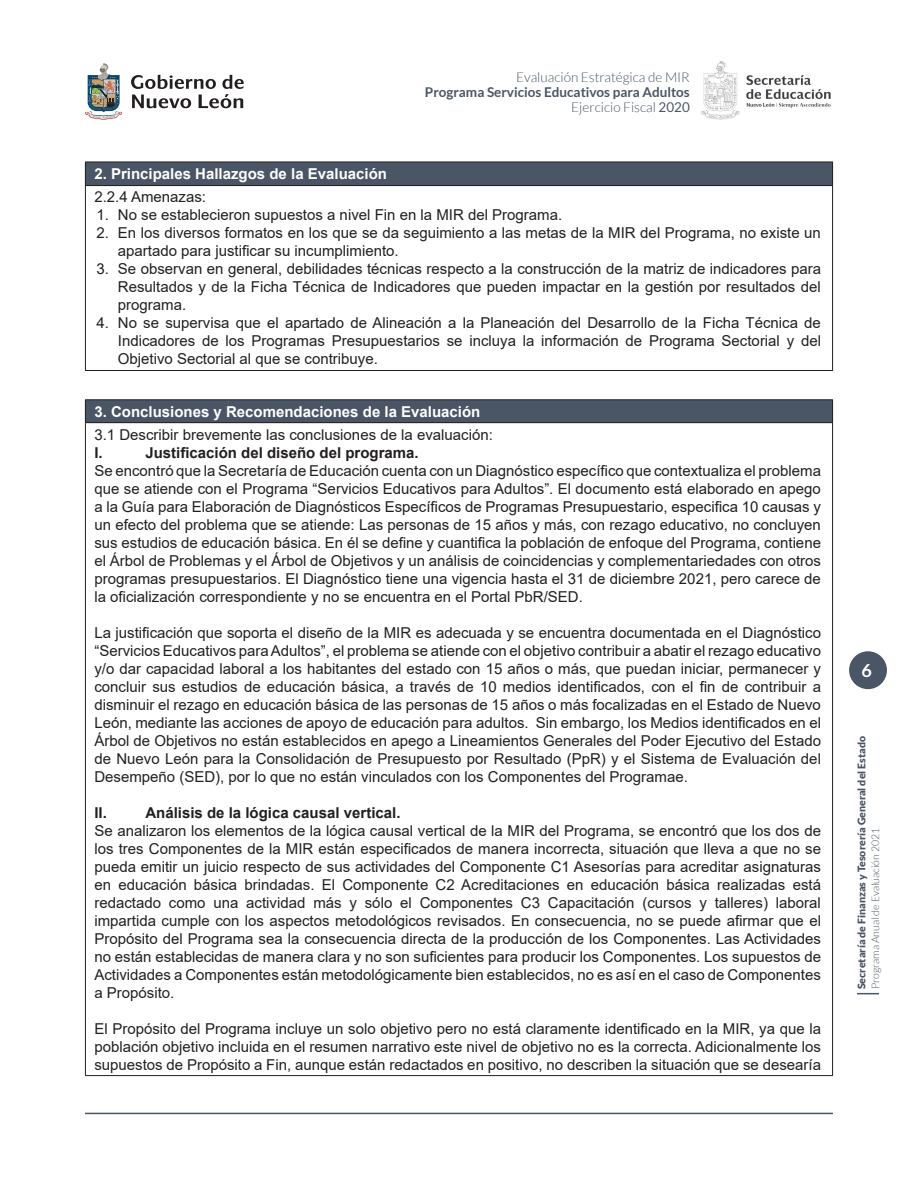
<style>
.page{position:relative;width:918px;height:1188px;background:#fff}
.page>*{position:absolute;margin:0;border:0;box-sizing:border-box;transform-origin:0 0}
.t1{font:700 18px "Lato";color:#fff}
.t2{font:15px/18px "Arial";color:#231f20;text-align:justify}
.t3{font:700 15px "Arial";color:#fff}
.t4{font:700 15px "Arial";color:#231f20}
.t5{font:700 13.5px/15px "Lato";color:#4a5565;text-align:right}
.t6{font:300 13.5px "Lato";color:#4a5565}
.t7{font:900 10.5px "Lato";color:#4a5565}
.t8{font:300 10.5px "Lato";color:#4a5565}
.s1{font-weight:300}
.s2{font-weight:400}
</style>
<div class="page">
<svg style="left:131px;top:75px;width:113px;height:33px"></svg>
<svg style="left:85px;top:63px;width:38px;height:57px"></svg>
<img style="left:701px;top:61px;width:130px;height:59px">
<svg style="left:857px;top:993px;width:22px;height:1px"></svg>
<div style="left:849px;top:651px;width:38px;height:38px;background:#4a5565;border-radius:50%"></div>
<hr style="left:85px;top:1113px;width:748px;height:1px;background:#4a5565">
<div style="left:85px;top:162px;width:748px;height:24px;background:#4a5565"></div>
<hr style="left:85px;top:162px;width:748px;height:1px;background:#231f20">
<hr style="left:85px;top:185px;width:748px;height:1px;background:#231f20">
<hr style="left:85px;top:370px;width:748px;height:1px;background:#231f20">
<svg style="left:85px;top:162px;width:1px;height:23px"></svg>
<hr style="left:85px;top:186px;width:1px;height:184px;background:#231f20">
<svg style="left:832px;top:162px;width:1px;height:23px"></svg>
<hr style="left:832px;top:186px;width:1px;height:184px;background:#231f20">
<div style="left:85px;top:400px;width:748px;height:23px;background:#4a5565"></div>
<hr style="left:85px;top:399px;width:748px;height:1px;background:#231f20">
<hr style="left:85px;top:422px;width:748px;height:1px;background:#231f20">
<hr style="left:85px;top:1075px;width:748px;height:1px;background:#231f20">
<svg style="left:85px;top:400px;width:1px;height:22px"></svg>
<hr style="left:85px;top:423px;width:1px;height:652px;background:#231f20">
<svg style="left:832px;top:400px;width:1px;height:22px"></svg>
<hr style="left:832px;top:423px;width:1px;height:652px;background:#231f20">
<p class="t6" style="left:516px;top:70px;width:175px">Evaluación Estratégica de MIR</p>
<p class="t5" style="left:425px;top:85px;width:266px">Programa Servicios Educativos para Adultos<br><span class="s1">Ejercicio Fiscal</span> <span class="s2">2020</span></p>
<p class="t3" style="left:94px;top:163px;width:294px">2. Principales Hallazgos de la Evaluación</p>
<p class="t2" style="left:94px;top:188px;width:113px">2.2.4 Amenazas:</p>
<p class="t2" style="left:97px;top:206px;width:467px">1. No se establecieron supuestos a nivel Fin en la MIR del Programa.</p>
<p class="t2" style="left:118px;top:224px;width:705px;text-indent:-21px">2. En los diversos formatos en los que se da seguimiento a las metas de la MIR del Programa, no existe un apartado para justificar su incumplimiento.</p>
<p class="t2" style="left:118px;top:260px;width:705px;text-indent:-21px">3. Se observan en general, debilidades técnicas respecto a la construcción de la matriz de indicadores para Resultados y de la Ficha Técnica de Indicadores que pueden impactar en la gestión por resultados del programa.</p>
<p class="t2" style="left:118px;top:314px;width:705px;text-indent:-21px">4. No se supervisa que el apartado de Alineación a la Planeación del Desarrollo de la Ficha Técnica de Indicadores de los Programas Presupuestarios se incluya la información de Programa Sectorial y del Objetivo Sectorial al que se contribuye.</p>
<p class="t3" style="left:94px;top:401px;width:387px">3. Conclusiones y Recomendaciones de la Evaluación</p>
<p class="t2" style="left:94px;top:425px;width:400px">3.1 Describir brevemente las conclusiones de la evaluación:</p>
<p class="t4" style="left:94px;top:442px;width:10px">I.</p>
<p class="t4" style="left:145px;top:442px;width:275px">Justificación del diseño del programa.</p>
<p class="t2" style="left:94px;top:461px;width:728px">Se encontró que la Secretaría de Educación cuenta con un Diagnóstico específico que contextualiza el problema que se atiende con el Programa “Servicios Educativos para Adultos”. El documento está elaborado en apego a la Guía para Elaboración de Diagnósticos Específicos de Programas Presupuestario, especifica 10 causas y un efecto del problema que se atiende: Las personas de 15 años y más, con rezago educativo, no concluyen sus estudios de educación básica. En él se define y cuantifica la población de enfoque del Programa, contiene el Árbol de Problemas y el Árbol de Objetivos y un análisis de coincidencias y complementariedades con otros programas presupuestarios. El Diagnóstico tiene una vigencia hasta el 31 de diciembre 2021, pero carece de la oficialización correspondiente y no se encuentra en el Portal PbR/SED.</p>
<p class="t2" style="left:94px;top:623px;width:728px">La justificación que soporta el diseño de la MIR es adecuada y se encuentra documentada en el Diagnóstico “Servicios Educativos para Adultos”, el problema se atiende con el objetivo contribuir a abatir el rezago educativo y/o dar capacidad laboral a los habitantes del estado con 15 años o más, que puedan iniciar, permanecer y concluir sus estudios de educación básica, a través de 10 medios identificados, con el fin de contribuir a disminuir el rezago en educación básica de las personas de 15 años o más focalizadas en el Estado de Nuevo León, mediante las acciones de apoyo de educación para adultos. Sin embargo, los Medios identificados en el Árbol de Objetivos no están establecidos en apego a Lineamientos Generales del Poder Ejecutivo del Estado de Nuevo León para la Consolidación de Presupuesto por Resultado (PpR) y el Sistema de Evaluación del Desempeño (SED), por lo que no están vinculados con los Componentes del Programae.</p>
<p class="t4" style="left:94px;top:802px;width:14px">II.</p>
<p class="t4" style="left:145px;top:802px;width:257px">Análisis de la lógica causal vertical.</p>
<p class="t2" style="left:94px;top:821px;width:728px">Se analizaron los elementos de la lógica causal vertical de la MIR del Programa, se encontró que los dos de los tres Componentes de la MIR están especificados de manera incorrecta, situación que lleva a que no se pueda emitir un juicio respecto de sus actividades del Componente C1 Asesorías para acreditar asignaturas en educación básica brindadas. El Componente C2 Acreditaciones en educación básica realizadas está redactado como una actividad más y sólo el Componentes C3 Capacitación (cursos y talleres) laboral impartida cumple con los aspectos metodológicos revisados. En consecuencia, no se puede afirmar que el Propósito del Programa sea la consecuencia directa de la producción de los Componentes. Las Actividades no están establecidas de manera clara y no son suficientes para producir los Componentes. Los supuestos de Actividades a Componentes están metodológicamente bien establecidos, no es así en el caso de Componentes a Propósito.</p>
<p class="t2" style="left:94px;top:1019px;width:728px">El Propósito del Programa incluye un solo objetivo pero no está claramente identificado en la MIR, ya que la población objetivo incluida en el resumen narrativo este nivel de objetivo no es la correcta. Adicionalmente los supuestos de Propósito a Fin, aunque están redactados en positivo, no describen la situación que se desearía</p>
<p class="t1" style="left:862px;top:661px;width:12px">6</p>
<p class="t7" style="left:856px;top:989px;width:255px;rotate:-90deg">Secretaría de Finanzas y Tesorería General del Estado</p>
<p class="t8" style="left:870px;top:989px;width:163px;rotate:-90deg">Programa Anual de Evaluación 2021</p>
</div>
